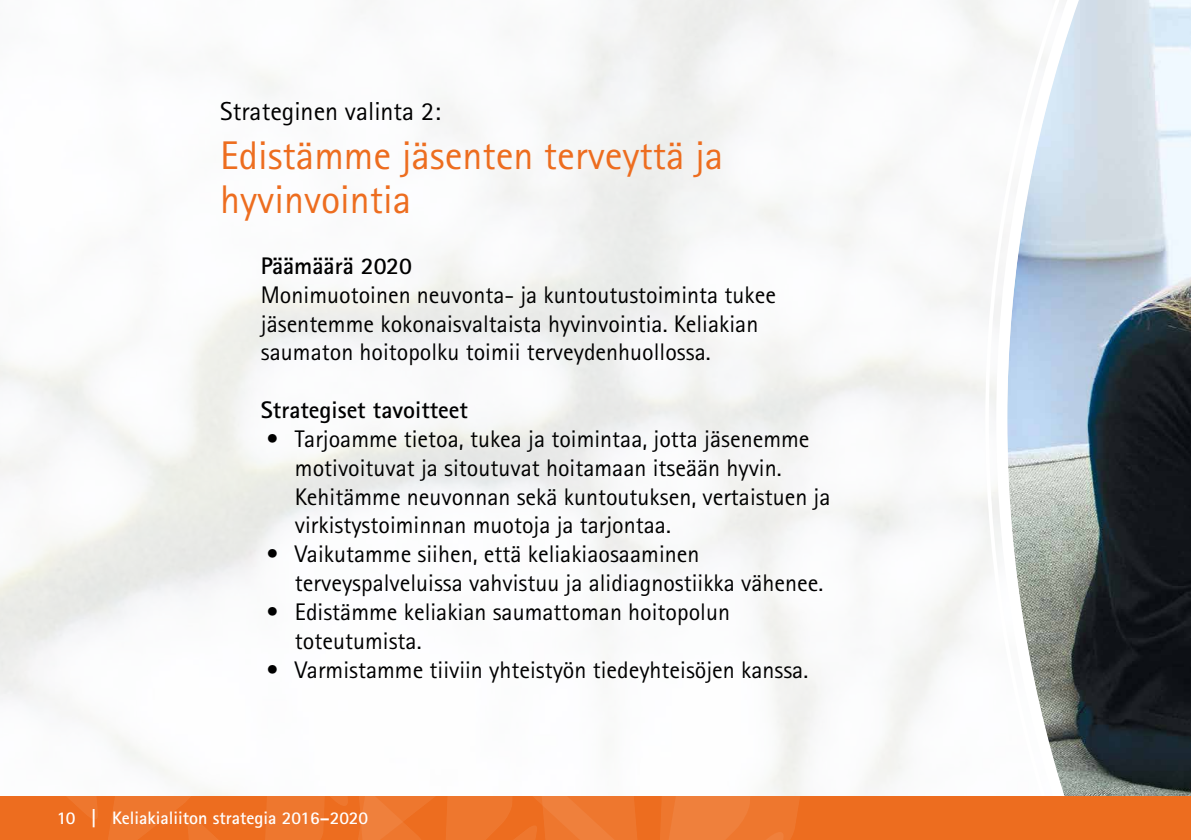
<style>
.page{position:relative;width:1191px;height:840px;background:#fff}
.page>*{position:absolute;margin:0;border:0;box-sizing:border-box;transform-origin:0 0}
.t1{font:40px/44px "Rotis Sans Serif Std";color:#ed6d1f}
.t2{font:26px "Rotis Sans Serif Std";color:#000}
.t3{font:24px/28.8px "Rotis Sans Serif Std";color:#000}
.t4{font:700 24px "Rotis Sans Serif Std";color:#000}
.t5{font:700 18px "Rotis Sans Serif Std";color:#fff}
</style>
<div class="page">
<svg style="left:983px;top:0;width:7px;height:576px"></svg>
<svg style="left:990px;top:0;width:201px;height:795px"></svg>
<div style="left:0;top:795px;width:1191px;height:44px;background:#ed6d1f"></div>
<svg style="left:0;top:795px;width:829px;height:44px"></svg>
<p class="t2" style="left:220px;top:95px;width:222px">Strateginen valinta 2:</p>
<h1 class="t1" style="left:220px;top:134px;width:504px">Edistämme jäsenten terveyttä ja hyvinvointia</h1>
<p class="t4" style="left:261px;top:250px;width:153px">Päämäärä 2020</p>
<p class="t3" style="left:261px;top:280px;width:516px">Monimuotoinen neuvonta- ja kuntoutustoiminta tukee jäsentemme kokonaisvaltaista hyvinvointia. Keliakian saumaton hoitopolku toimii terveydenhuollossa.</p>
<p class="t4" style="left:261px;top:394px;width:209px">Strategiset tavoitteet</p>
<p class="t3" style="left:295px;top:424px;width:537px;text-indent:-28px">• Tarjoamme tietoa, tukea ja toimintaa, jotta jäsenemme motivoituvat ja sitoutuvat hoitamaan itseään hyvin.<br>Kehitämme neuvonnan sekä kuntoutuksen, vertaistuen ja virkistystoiminnan muotoja ja tarjontaa.</p>
<p class="t3" style="left:295px;top:539px;width:530px;text-indent:-28px">• Vaikutamme siihen, että keliakiaosaaminen terveyspalveluissa vahvistuu ja alidiagnostiikka vähenee.</p>
<p class="t3" style="left:295px;top:597px;width:437px;text-indent:-28px">• Edistämme keliakian saumattoman hoitopolun toteutumista.</p>
<p class="t3" style="left:266px;top:654px;width:543px">• Varmistamme tiiviin yhteistyön tiedeyhteisöjen kanssa.</p>
<p class="t5" style="left:57px;top:806px;width:313px">10 | Keliakialiiton strategia 2016–2020</p>
</div>
